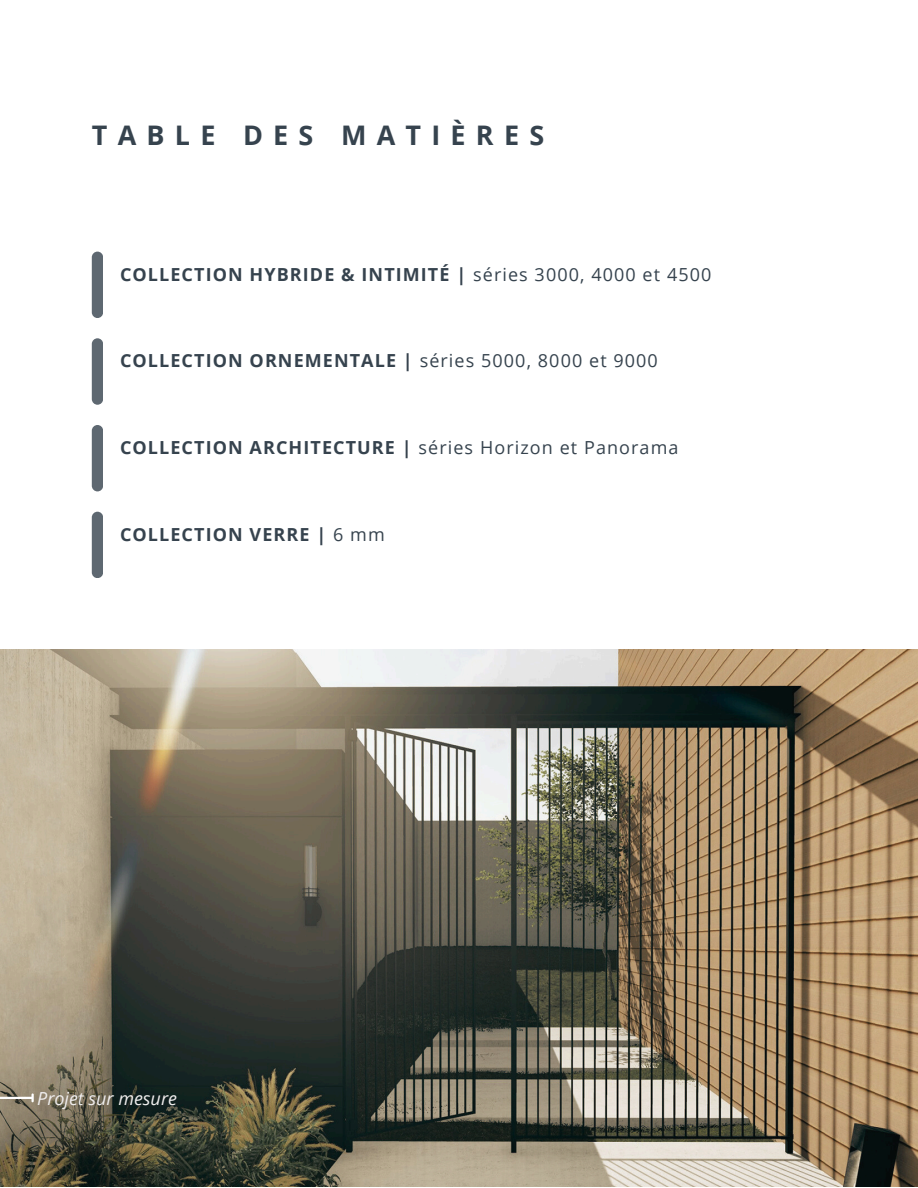
<style>
.page{position:relative;width:918px;height:1188px;background:#fff}
.page>*{position:absolute;margin:0;border:0;box-sizing:border-box;transform-origin:0 0}
.t1{font:700 27px "Open Sans";letter-spacing:.38em;color:#36434e}
.t2{font:700 18px "Open Sans";letter-spacing:.06em;color:#36434e}
.t3{font:italic 18px "Open Sans";color:#efeded}
.s1{font-weight:400}
</style>
<div class="page">
<div style="left:92px;top:252px;width:11px;height:66px;background:#5e6871;border-radius:6px"></div>
<div style="left:92px;top:425px;width:11px;height:66px;background:#5e6871;border-radius:6px"></div>
<div style="left:92px;top:338px;width:11px;height:67px;background:#5e6871;border-radius:6px"></div>
<div style="left:92px;top:512px;width:11px;height:66px;background:#5e6871;border-radius:6px"></div>
<img style="left:0;top:649px;width:918px;height:538px">
<hr style="left:0;top:1097px;width:32px;height:2px;background:#fff">
<svg style="left:31px;top:1095px;width:3px;height:6px"></svg>
<p class="t1" style="left:92px;top:116px;width:454px">TABLE DES MATIÈRES</p>
<p class="t2" style="left:120px;top:262px;width:593px">COLLECTION HYBRIDE &amp; INTIMITÉ | <span class="s1">séries 3000, 4000 et 4500</span></p>
<p class="t2" style="left:120px;top:348px;width:539px">COLLECTION ORNEMENTALE | <span class="s1">séries 5000, 8000 et 9000</span></p>
<p class="t2" style="left:120px;top:435px;width:560px">COLLECTION ARCHITECTURE | <span class="s1">séries Horizon et Panorama</span></p>
<p class="t2" style="left:120px;top:521px;width:266px">COLLECTION VERRE | <span class="s1">6 mm</span></p>
<p class="t3" style="left:37px;top:1085px;width:141px">Projet sur mesure</p>
</div>
